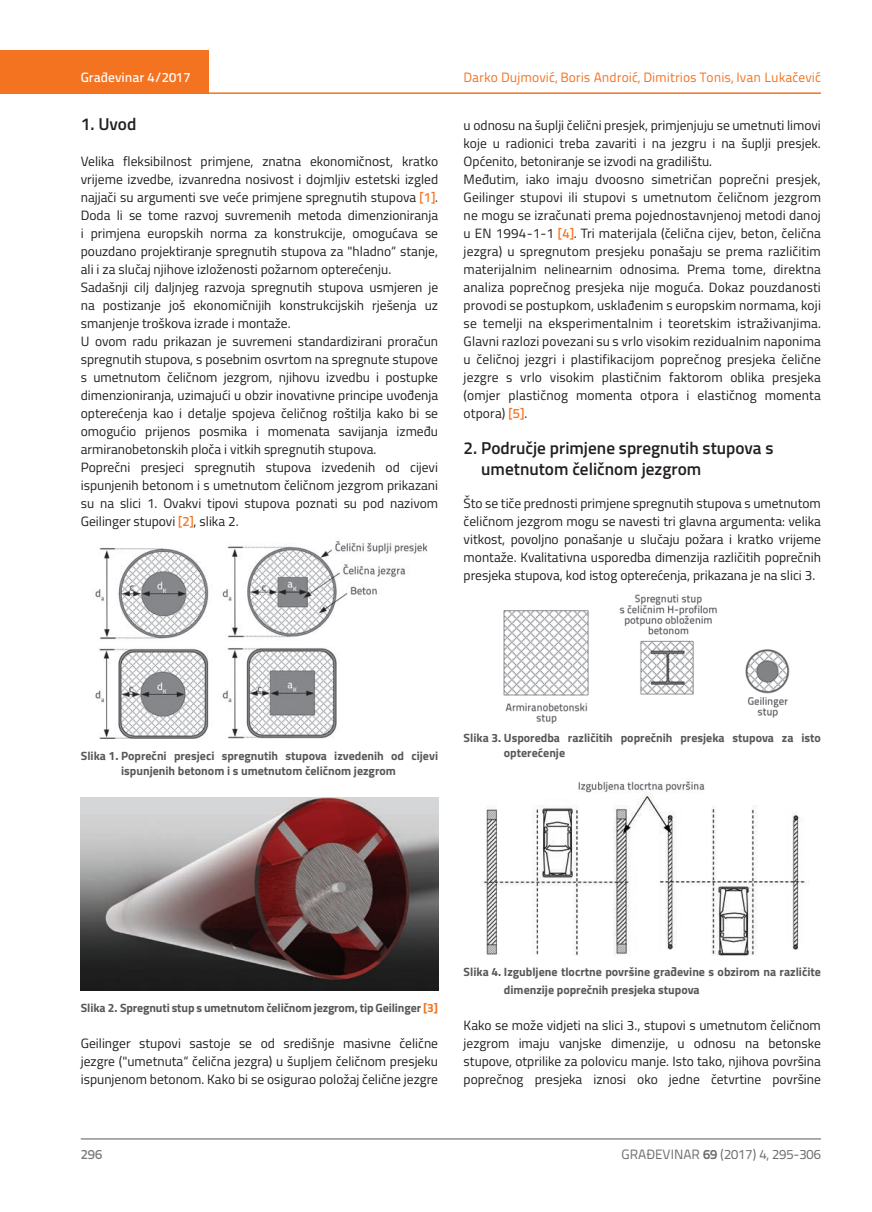
<style>
.page{position:relative;width:872px;height:1212px;background:#fff}
.page>*{position:absolute;margin:0;border:0;box-sizing:border-box;transform-origin:0 0}
.t1{font:600 17.25px/21px "Titillium";color:#231f20}
.t2{font:13.5px/18px "Titillium";color:#231f20;text-align:justify}
.t3{font:13.5px "Titillium Text 22 L";color:#f47321}
.t4{font:13.5px "Titillium Text 22 L";color:#6c6d70}
.t5{font:500 13.5px "Titillium Text 22 L";color:#fff}
.t6{font:500 13.5px "Titillium Text 22 L";color:#787a7d}
.t7{font:700 12px/15px "Titillium";color:#57585a}
.s1{font-family:"Titillium Text 22 L";font-weight:500;color:#f47321}
.s2{color:#f47321}
.s3{font-weight:700}
</style>
<div class="page">
<div style="left:0;top:50px;width:208px;height:44px;background:#f47321"></div>
<hr style="left:0;top:92px;width:821px;height:2px;background:#f47321">
<hr style="left:81px;top:1139px;width:740px;height:1px;background:#57585a">
<img style="left:95px;top:541px;width:333px;height:198px">
<img style="left:81px;top:797px;width:357px;height:194px">
<img style="left:503px;top:594px;width:287px;height:130px">
<img style="left:480px;top:781px;width:326px;height:175px">
<p class="t5" style="left:81px;top:67px;width:111px">Građevinar 4/2017</p>
<p class="t1" style="left:81px;top:112px;width:57px">1. Uvod</p>
<p class="t2" style="left:81px;top:151px;width:359px;text-align:left">Velika fleksibilnost primjene, znatna ekonomičnost, kratko vrijeme izvedbe, izvanredna nosivost i dojmljiv estetski izgled najjači su argumenti sve veće primjene spregnutih stupova <span class="s1">[1]</span>.<br>Doda li se tome razvoj suvremenih metoda dimenzioniranja i primjena europskih norma za konstrukcije, omogućava se pouzdano projektiranje spregnutih stupova za "hladno“ stanje, ali i za slučaj njihove izloženosti požarnom opterećenju.<br>Sadašnji cilj daljnjeg razvoja spregnutih stupova usmjeren je na postizanje još ekonomičnijih konstrukcijskih rješenja uz smanjenje troškova izrade i montaže.<br>U ovom radu prikazan je suvremeni standardizirani proračun spregnutih stupova, s posebnim osvrtom na spregnute stupove s umetnutom čeličnom jezgrom, njihovu izvedbu i postupke dimenzioniranja, uzimajući u obzir inovativne principe uvođenja opterećenja kao i detalje spojeva čeličnog roštilja kako bi se omogućio prijenos posmika i momenata savijanja između armiranobetonskih ploča i vitkih spregnutih stupova.<br>Poprečni presjeci spregnutih stupova izvedenih od cijevi ispunjenih betonom i s umetnutom čeličnom jezgrom prikazani su na slici 1. Ovakvi tipovi stupova poznati su pod nazivom Geilinger stupovi <span class="s1">[2]</span>, slika 2.</p>
<p class="t3" style="left:463px;top:68px;width:359px">Darko Dujmović, Boris Androić, Dimitrios Tonis, Ivan Lukačević</p>
<p class="t2" style="left:463px;top:115px;width:359px;text-align:left">u odnosu na šuplji čelični presjek, primjenjuju se umetnuti limovi koje u radionici treba zavariti i na jezgru i na šuplji presjek.<br>Općenito, betoniranje se izvodi na gradilištu.<br>Međutim, iako imaju dvoosno simetričan poprečni presjek, Geilinger stupovi ili stupovi s umetnutom čeličnom jezgrom ne mogu se izračunati prema pojednostavnjenoj metodi danoj u EN 1994-1-1 <span class="s1">[4]</span>. Tri materijala (čelična cijev, beton, čelična jezgra) u spregnutom presjeku ponašaju se prema različitim materijalnim nelinearnim odnosima. Prema tome, direktna analiza poprečnog presjeka nije moguća. Dokaz pouzdanosti provodi se postupkom, usklađenim s europskim normama, koji se temelji na eksperimentalnim i teoretskim istraživanjima.<br>Glavni razlozi povezani su s vrlo visokim rezidualnim naponima u čeličnoj jezgri i plastifikacijom poprečnog presjeka čelične jezgre s vrlo visokim plastičnim faktorom oblika presjeka (omjer plastičnog momenta otpora i elastičnog momenta otpora) <span class="s1">[5]</span>.</p>
<p class="t1" style="left:481px;top:436px;width:294px;text-indent:-18px">2. Područje primjene spregnutih stupova s umetnutom čeličnom jezgrom</p>
<p class="t2" style="left:463px;top:493px;width:359px">Što se tiče prednosti primjene spregnutih stupova s umetnutom čeličnom jezgrom mogu se navesti tri glavna argumenta: velika vitkost, povoljno ponašanje u slučaju požara i kratko vrijeme montaže. Kvalitativna usporedba dimenzija različitih poprečnih presjeka stupova, kod istog opterećenja, prikazana je na slici 3.</p>
<p class="t7" style="left:81px;top:748px;width:359px;text-align:center">Slika 1. Poprečni presjeci spregnutih stupova izvedenih od cijevi ispunjenih betonom i s umetnutom čeličnom jezgrom</p>
<p class="t7" style="left:504px;top:730px;width:318px;text-indent:-40px">Slika 3. Usporedba različitih poprečnih presjeka stupova za isto opterećenje</p>
<p class="t7" style="left:81px;top:1000px;width:359px">Slika 2. Spregnuti stup s umetnutom čeličnom jezgrom, tip Geilinger <span class="s2">[3]</span></p>
<p class="t2" style="left:81px;top:1034px;width:359px">Geilinger stupovi sastoje se od središnje masivne čelične jezgre ("umetnuta“ čelična jezgra) u šupljem čeličnom presjeku ispunjenom betonom. Kako bi se osigurao položaj čelične jezgre</p>
<p class="t7" style="left:504px;top:962px;width:318px;line-height:18px;text-indent:-40px">Slika 4. Izgubljene tlocrtne površine građevine s obzirom na različite dimenzije poprečnih presjeka stupova</p>
<p class="t2" style="left:463px;top:1016px;width:359px">Kako se može vidjeti na slici 3., stupovi s umetnutom čeličnom jezgrom imaju vanjske dimenzije, u odnosu na betonske stupove, otprilike za polovicu manje. Isto tako, njihova površina poprečnog presjeka iznosi oko jedne četvrtine površine</p>
<p class="t6" style="left:81px;top:1144px;width:23px">296</p>
<p class="t4" style="left:621px;top:1144px;width:201px">GRAĐEVINAR <span class="s3">69</span> (2017) 4, 295-306</p>
</div>
